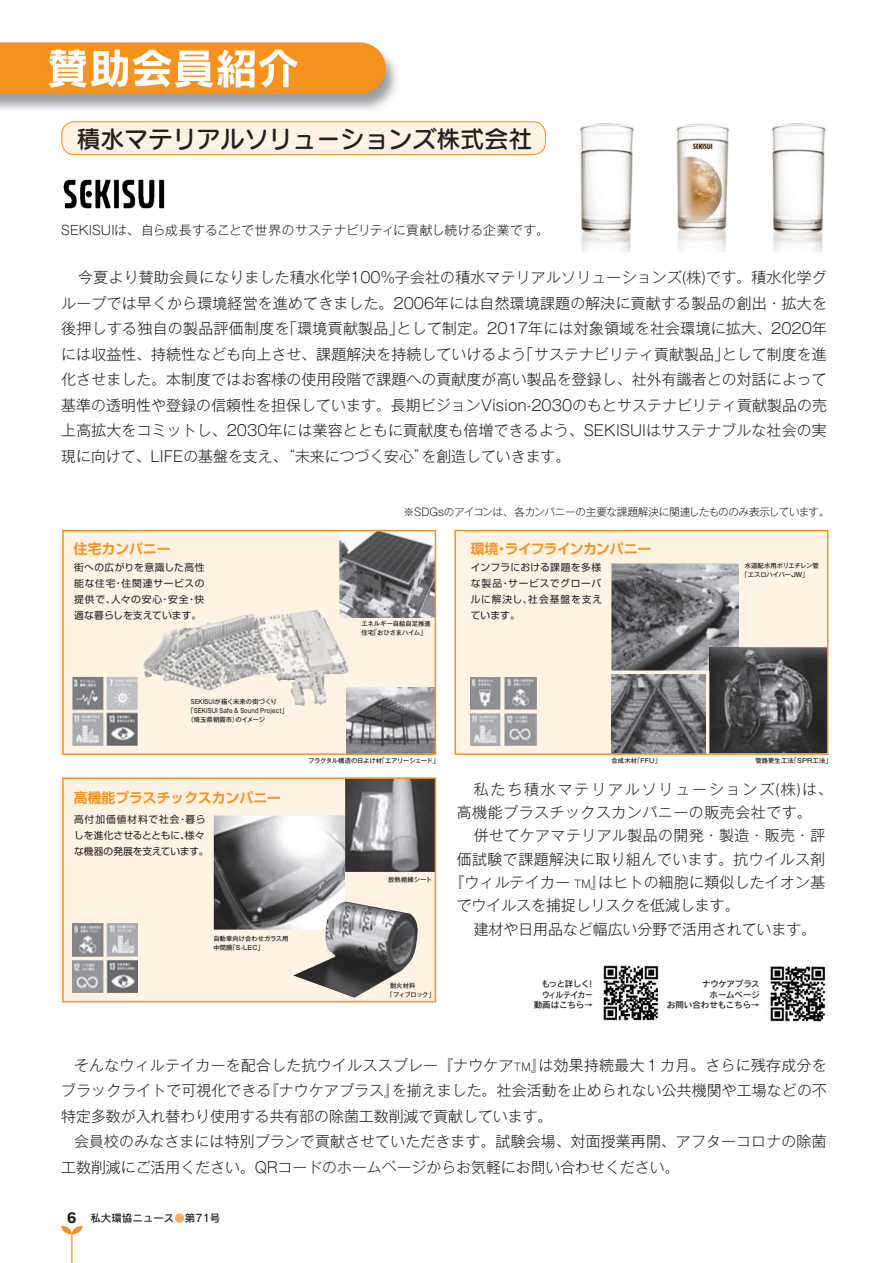
<style>
.page{position:relative;width:893px;height:1263px;background:#fff}
.page>*{position:absolute;margin:0;border:0;box-sizing:border-box;transform-origin:0 0}
.t1{font:24px "Seurat Pro DB";color:#231f20}
.t2{font:300 14.85px/25.5px "Gothic MB101 Pro";letter-spacing:.01em;color:#231f20;text-align:right}
.t3{font:300 14.85px/23.4px "Gothic MB101 Pro";letter-spacing:.035em;color:#231f20;text-align:right}
.t4{font:300 14.85px/23.4px "Gothic MB101 Pro";letter-spacing:.04em;color:#231f20}
.t5{font:700 13.8px "Shin Go Pro De";color:#f6911e}
.t6{font:700 13.8px "Shin Go Pro De";letter-spacing:-.055em;color:#f6911e}
.t7{font:13.5px "Rodin Pro EB";color:#231f20}
.t8{font:300 12.75px "Gothic MB101 Pro";color:#231f20}
.t9{font:300 10.65px "Gothic MB101 Pro";letter-spacing:-.04em;color:#231f20}
.t10{font:10.5px "Rodin Pro DB";color:#231f20}
.t11{font:9.75px/15.8px "Shin Go Pro";letter-spacing:.04em;color:#231f20;text-align:right}
.t12{font:9.75px/15.8px "Shin Go Pro";letter-spacing:-.005em;color:#231f20}
.t13{font:9.75px/15.8px "Shin Go Pro";letter-spacing:.015em;color:#231f20}
.t14{font:9.75px "Shin Go Pro";letter-spacing:.095em;color:#231f20}
.t15{font:9.75px "Shin Go Pro";letter-spacing:.1em;color:#231f20}
.t16{font:8.55px/10.6px "Rodin Pro DB";letter-spacing:-.01em;color:#231f20;text-align:right}
.t17{font:8.55px "Rodin Pro DB";letter-spacing:-.03em;color:#231f20}
.t18{font:8.55px "Rodin Pro DB";letter-spacing:-.06em;color:#231f20;scale:.91 1}
.t19{font:500 6.3px/9px "Gothic MB101 Pro";letter-spacing:.01em;color:#231f20}
.t20{font:500 6.3px/9px "Gothic MB101 Pro";letter-spacing:-.05em;color:#231f20}
.t21{font:500 6.3px "Gothic MB101 Pro";letter-spacing:.01em;color:#231f20;scale:.8 1}
.t22{font:500 6.3px "Gothic MB101 Pro";letter-spacing:-.03em;color:#231f20}
.s1{font-size:10.65px}
.s2{color:#faaf5f}
</style>
<div class="page">
<hr style="left:71px;top:1234px;width:2px;height:29px;background:#f6911e">
<svg style="left:61px;top:1226px;width:21px;height:8px"></svg>
<img style="left:0;top:42px;width:397px;height:68px">
<div style="left:62px;top:122px;width:483px;height:33px;background:#fef2e3;border-radius:13px"></div>
<div style="left:61px;top:121px;width:485px;height:34px;border:1px solid #f6911e;border-radius:13px"></div>
<img style="left:580px;top:123px;width:246px;height:129px">
<div style="left:63px;top:530px;width:372px;height:224px;background:#fef2e3"></div>
<div style="left:63px;top:778px;width:372px;height:223px;background:#fef2e3"></div>
<img style="left:346px;top:687px;width:87px;height:65px">
<img style="left:340px;top:533px;width:93px;height:84px">
<img style="left:143px;top:609px;width:206px;height:97px">
<img style="left:345px;top:780px;width:88px;height:91px">
<img style="left:214px;top:815px;width:131px;height:115px">
<img style="left:293px;top:901px;width:125px;height:97px">
<img style="left:326px;top:902px;width:19px;height:28px">
<div style="left:62px;top:530px;width:374px;height:225px;border:2px solid #f6911e"></div>
<svg style="left:454px;top:530px;width:374px;height:225px;background:#bfb6ad"></svg>
<div style="left:62px;top:777px;width:374px;height:225px;border:2px solid #f6911e"></div>
<img style="left:72px;top:677px;width:66px;height:69px">
<img style="left:470px;top:677px;width:66px;height:69px">
<img style="left:72px;top:924px;width:66px;height:69px">
<img style="left:603px;top:964px;width:224px;height:59px">
<img style="left:63px;top:179px;width:102px;height:30px">
<h1 class="t1" style="left:77px;top:123px;width:458px">積水マテリアルソリューションズ株式会社</h1>
<p class="t8" style="left:61px;top:220px;width:489px">SEKISUIは、自ら成長することで世界のサステナビリティに貢献し続ける企業です。</p>
<p class="t2" style="left:61px;top:263px;width:767px">今夏より賛助会員になりました積水化学100%子会社の積水マテリアルソリューションズ株( )です。積水化学グループでは早くから環境経営を進めてきました。2006年には自然環境課題の解決に貢献する製品の創出・拡大をとして制定。2017年には対象領域を社会環境に拡大、2020年</p>
<p class="t2" style="left:282px;top:314px;width:123px">「環境貢献製品」</p>
<p class="t2" style="left:61px;top:314px;width:230px">後押しする独自の製品評価制度を</p>
<p class="t2" style="left:519px;top:339px;width:212px">「サステナビリティ貢献製品」</p>
<p class="t2" style="left:61px;top:339px;width:467px">には収益性、持続性なども向上させ、課題解決を持続していけるよう</p>
<p class="t2" style="left:61px;top:365px;width:767px">化させました。本制度ではお客様の使用段階で課題への貢献度が高い製品を登録し、社外有識者との対話によって</p>
<p class="t2" style="left:61px;top:390px;width:767px">基準の透明性や登録の信頼性を担保しています。長期ビジョンVision-2030のもとサステナビリティ貢献製品の売</p>
<p class="t2" style="left:61px;top:416px;width:767px">上高拡大をコミットし、2030年には業容とともに貢献度も倍増できるよう、SEKISUIはサステナブルな社会の実</p>
<p class="t2" style="left:421px;top:441px;width:150px">を創造していきます。</p>
<p class="t2" style="left:722px;top:339px;width:106px">として制度を進</p>
<p class="t2" style="left:61px;top:441px;width:369px">現に向けて、LIFEの基盤を支え、“未来につづく安心”</p>
<p class="t9" style="left:404px;top:503px;width:428px">※SDGsのアイコンは、各カンパニーの主要な課題解決に関連したもののみ表示しています。</p>
<p class="t5" style="left:74px;top:537px;width:98px">住宅カンパニー</p>
<p class="t6" style="left:505px;top:537px;width:148px">ライフラインカンパニー</p>
<p class="t5" style="left:471px;top:537px;width:29px">環境</p>
<p class="t5" style="left:495px;top:537px;width:15px">・</p>
<p class="t11" style="left:74px;top:559px;width:132px">街への広がりを意識した高性住関連サービスの</p>
<p class="t11" style="left:74px;top:574px;width:43px">能な住宅</p>
<p class="t11" style="left:114px;top:574px;width:11px">・</p>
<p class="t11" style="left:471px;top:559px;width:132px">インフラにおける課題を多様サービスでグローバ</p>
<p class="t11" style="left:471px;top:574px;width:33px">な製品</p>
<p class="t11" style="left:500px;top:574px;width:11px">・</p>
<p class="t19" style="left:741px;top:560px;width:79px;text-indent:3px">水道配水用ポリエチレン管「エスロハイパーJW「</p>
<p class="t13" style="left:74px;top:590px;width:129px">提供で、<br>適な暮らしを支えています。</p>
<p class="t11" style="left:111px;top:590px;width:52px">人々の安心</p>
<p class="t11" style="left:168px;top:590px;width:22px">安全</p>
<p class="t11" style="left:195px;top:590px;width:11px">快</p>
<p class="t11" style="left:160px;top:590px;width:11px">・</p>
<p class="t11" style="left:187px;top:590px;width:11px">・</p>
<p class="t19" style="left:371px;top:618px;width:62px;text-indent:-10px">エネルギー自給自足推進「おひさまハイム「</p>
<p class="t19" style="left:361px;top:627px;width:14px">住宅</p>
<p class="t15" style="left:528px;top:591px;width:75px">社会基盤を支え</p>
<p class="t11" style="left:471px;top:590px;width:63px;text-align:left">ルに解決し、ています。</p>
<p class="t21" style="left:191px;top:696px;width:109px">SEKISUIが描く未来の街づくり</p>
<p class="t19" style="left:188px;top:705px;width:102px">「SEKISUI Safe &amp; Sound Project「</p>
<p class="t19" style="left:235px;top:714px;width:31px">のイメージ</p>
<p class="t19" style="left:188px;top:714px;width:52px">（埼玉県朝霞市）</p>
<p class="t5" style="left:74px;top:787px;width:209px">高機能プラスチックスカンパニー</p>
<p class="t14" style="left:74px;top:812px;width:107px">高付加価値材料で社会</p>
<p class="t11" style="left:185px;top:811px;width:21px">暮ら</p>
<p class="t11" style="left:178px;top:811px;width:11px">・</p>
<p class="t12" style="left:74px;top:826px;width:136px">しを進化させるとともに、<br>な機器の発展を支えています。</p>
<p class="t11" style="left:185px;top:826px;width:21px">様々</p>
<p class="t20" style="left:379px;top:755px;width:62px">「エアリーシェード」</p>
<p class="t22" style="left:308px;top:756px;width:75px">フラクタル構造の日よけ材</p>
<p class="t19" style="left:388px;top:874px;width:46px">放熱絶縁シート</p>
<p class="t19" style="left:229px;top:933px;width:61px;text-indent:-16px">自動車向け合わせガラス用「S-LEC「</p>
<p class="t19" style="left:213px;top:942px;width:21px">中間膜</p>
<p class="t20" style="left:387px;top:980px;width:50px;text-indent:3px">耐火材料<br>「フィブロック「</p>
<p class="t19" style="left:634px;top:755px;width:28px">「FFU」</p>
<p class="t19" style="left:612px;top:755px;width:27px">合成木材</p>
<p class="t19" style="left:791px;top:755px;width:42px">「SPR工法「</p>
<p class="t19" style="left:755px;top:755px;width:40px">管路更生工法</p>
<p class="t4" style="left:457px;top:775px;width:378px;text-indent:17px">私たち積水マテリアルソリューションズ株( は) 、高機能プラスチックスカンパニーの販売会社です。</p>
<p class="t3" style="left:457px;top:822px;width:370px">併せてケアマテリアル製品の開発・製造・販売・評価試験で課題解決に取り組んでいます。抗ウイルス剤はヒトの細胞に類似したイオン基</p>
<p class="t2" style="left:449px;top:867px;width:122px">『ウィルテイカー</p>
<p class="t2" style="left:457px;top:891px;width:284px">でウイルスを捕捉しリスクを低減します。</p>
<p class="t2" style="left:474px;top:914px;width:344px">建材や日用品など幅広い分野で活用されています。</p>
<p class="t2" style="left:591px;top:867px;width:16px">』</p>
<p class="t9" style="left:574px;top:875px;width:18px">TM</p>
<p class="t17" style="left:542px;top:978px;width:49px">もっと詳しく</p>
<p class="t18" style="left:542px;top:989px;width:57px">ウィルテイカー</p>
<p class="t17" style="left:534px;top:999px;width:61px">動画はこちら→</p>
<p class="t17" style="left:586px;top:978px;width:10px">!</p>
<p class="t16" style="left:667px;top:978px;width:94px">ナウケアプラス<br>ホームページ<br>お問い合わせもこちら→</p>
<p class="t2" style="left:392px;top:1050px;width:437px;text-align:left;text-indent:-318px">そんなウィルテイカーを配合した抗ウイルススプレー『ナウケア<span class="s1">TM</span>』<br>を揃えました。社会活動を止められない公共機関や工場などの不</p>
<p class="t2" style="left:539px;top:1050px;width:290px">は効果持続最大１カ月。さらに残存成分を</p>
<p class="t2" style="left:264px;top:1076px;width:137px">『ナウケアプラス』</p>
<p class="t2" style="left:61px;top:1076px;width:212px">ブラックライトで可視化できる</p>
<p class="t2" style="left:61px;top:1101px;width:493px">特定多数が入れ替わり使用する共有部の除菌工数削減で貢献しています。</p>
<p class="t2" style="left:74px;top:1127px;width:754px">会員校のみなさまには特別プランで貢献させていただきます。試験会場、対面授業再開、アフターコロナの除菌</p>
<p class="t2" style="left:61px;top:1152px;width:620px">工数削減にご活用ください。QRコードのホームページからお気軽にお問い合わせください。</p>
<p class="t7" style="left:67px;top:1209px;width:11px">6</p>
<p class="t10" style="left:90px;top:1211px;width:131px">私大環協ニュース<span class="s2">●</span>第71号</p>
</div>
